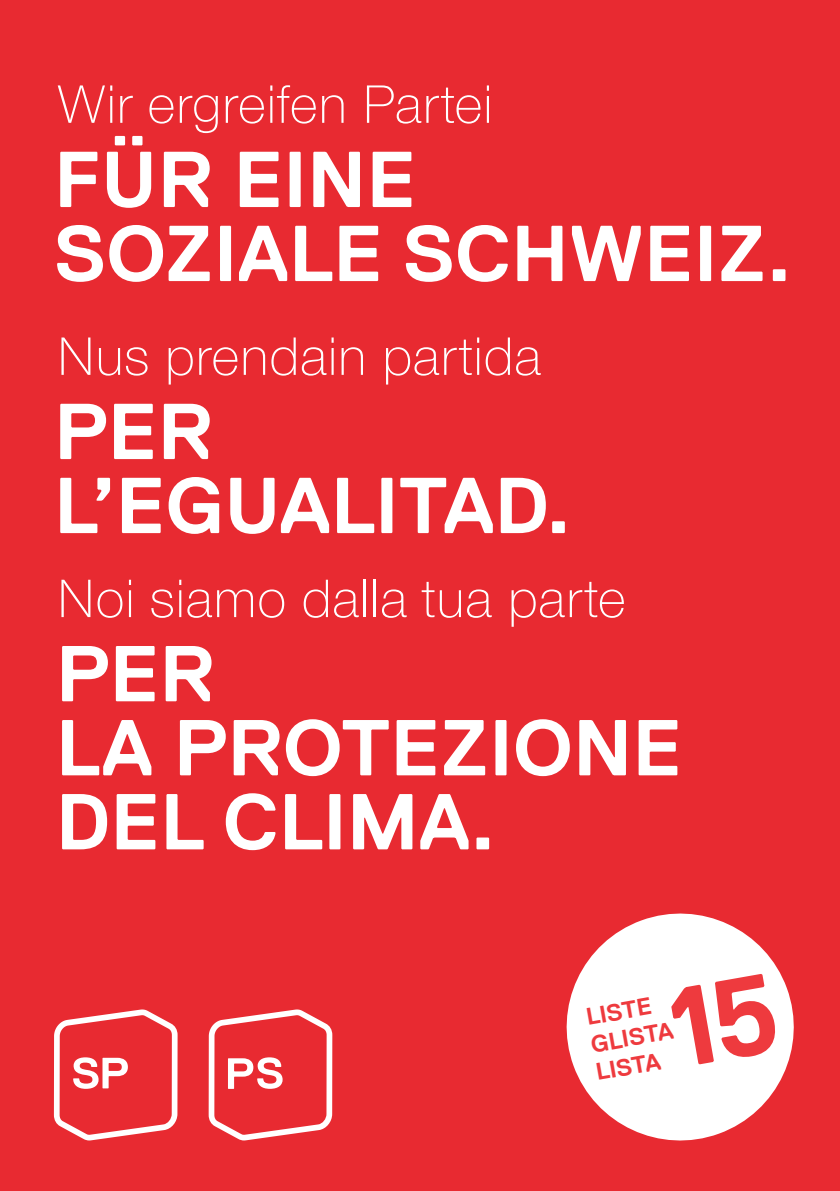
<style>
.page{position:relative;width:840px;height:1191px;background:#fff}
.page>*{position:absolute;margin:0;border:0;box-sizing:border-box;transform-origin:0 0}
.HEADER_Aussen{font:700 79px/74px "Replica";color:#fff}
.Header_Nimbus{font:300 56px "Nimbus San Nov";letter-spacing:-.005em;color:#fff}
.Name_Replica_weiss{font:700 24px "Replica";color:#ee3a3e}
</style>
<div class="page">
<div style="left:0;top:0;width:839px;height:1191px;background:#e82a31"></div>
<svg style="left:54px;top:1009px;width:123px;height:131px"></svg>
<svg style="left:208px;top:1009px;width:124px;height:131px"></svg>
<svg style="left:566px;top:913px;width:228px;height:228px;fill:#fff"></svg>
<div style="left:668px;top:973px;width:111px;height:94px;background:#fff"></div>
<p class="Header_Nimbus" style="left:57px;top:73px;width:438px">Wir ergreifen Partei</p>
<p class="HEADER_Aussen" style="left:54px;top:143px;width:739px">FÜR EINE<br>SOZIALE SCHWEIZ.</p>
<p class="Header_Nimbus" style="left:57px;top:325px;width:486px">Nus prendain partida</p>
<p class="HEADER_Aussen" style="left:54px;top:395px;width:160px">PER</p>
<p class="HEADER_Aussen" style="left:54px;top:469px;width:518px">L’EGUALITAD.</p>
<p class="Header_Nimbus" style="left:57px;top:567px;width:570px">Noi siamo dalla tua parte</p>
<p class="HEADER_Aussen" style="left:56px;top:637px;width:627px">PER<br>LA PROTEZIONE<br>DEL CLIMA.</p>
<p class="Name_Replica_weiss" style="left:583px;top:1003px;width:68px;rotate:-10deg">LISTE</p>
<p class="Name_Replica_weiss" style="left:588px;top:1031px;width:85px;rotate:-10deg">GLISTA</p>
<p class="Name_Replica_weiss" style="left:593px;top:1059px;width:67px;rotate:-10deg">LISTA</p>
</div>
